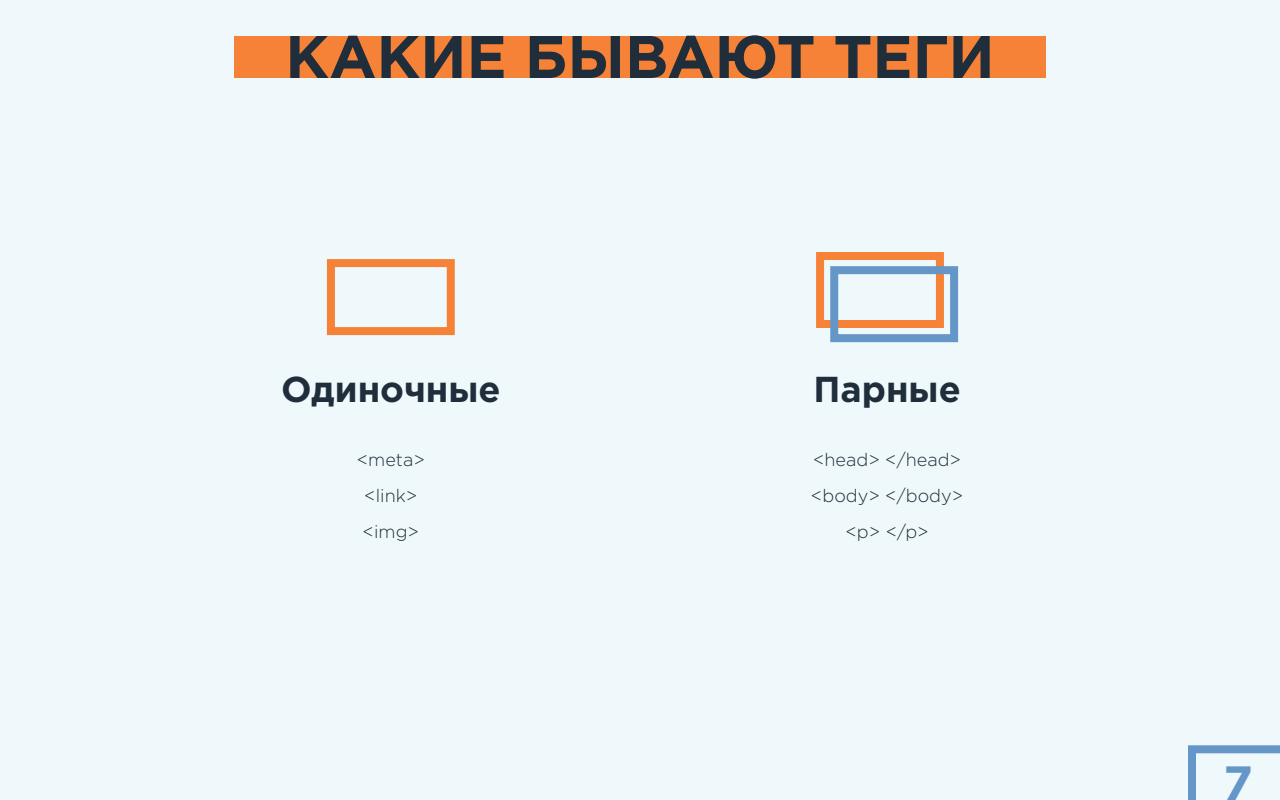
<style>
.page{position:relative;width:1280px;height:800px;background:#eff8fb}
.page>*{position:absolute;margin:0;border:0;box-sizing:border-box;transform-origin:0 0}
.t1{font:700 60px "Gotham Pro";color:#202d3b}
.t2{font:700 48px "Gotham Pro";color:#6596c8}
.t3{font:700 36px "Gotham Pro";color:#202d3b}
.t4{font:300 18px/36px "Gotham Pro";color:#202d3b;text-align:center}
</style>
<div class="page">
<div style="left:234px;top:36px;width:812px;height:42px;background:#f68237"></div>
<div style="left:327px;top:259px;width:128px;height:76px;border:8px solid #f68237"></div>
<div style="left:816px;top:252px;width:128px;height:76px;border:8px solid #f68237"></div>
<div style="left:830px;top:266px;width:128px;height:76px;border:8px solid #6596c8"></div>
<svg style="left:1188px;top:745px;width:92px;height:55px"></svg>
<h1 class="t1" style="left:285px;top:22px;width:711px">КАКИЕ БЫВАЮТ ТЕГИ</h1>
<h3 class="t3" style="left:281px;top:369px;width:221px">Одиночные</h3>
<h3 class="t3" style="left:813px;top:369px;width:149px">Парные</h3>
<p class="t4" style="left:357px;top:442px;width:70px">&lt;meta&gt; &lt;link&gt; &lt;img&gt;</p>
<p class="t4" style="left:811px;top:442px;width:154px">&lt;head&gt; &lt;/head&gt; &lt;body&gt; &lt;/body&gt; &lt;p&gt; &lt;/p&gt;</p>
<h2 class="t2" style="left:1223px;top:755px;width:31px">7</h2>
</div>
